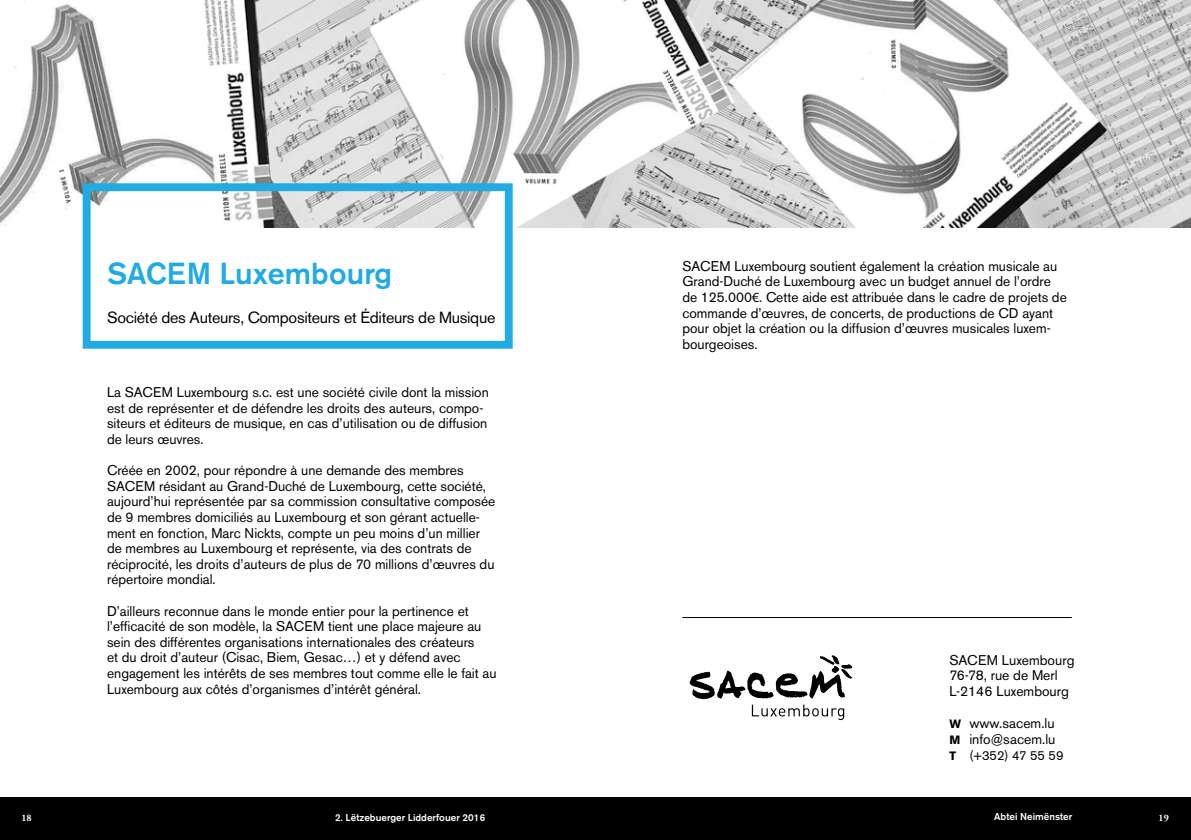
<style>
.page{position:relative;width:1191px;height:840px;background:#fff}
.page>*{position:absolute;margin:0;border:0;box-sizing:border-box;transform-origin:0 0}
.t1{font:500 30.2px "Akzidenz Grotesk BE";color:#22aae2}
.t2{font:16px "Akzidenz Grotesk BE";letter-spacing:-.02em;color:#000}
.t3{font:14px/15.6px "Akzidenz Grotesk BE";color:#000}
.t4{font:13px "Akzidenz Grotesk BE";color:#000}
.t5{font:500 9.8px "Akzidenz Grotesk BE";color:#fff}
.t6{font:700 9.8px "Adobe Garamond Pro";color:#fff}
.s1{font-family:"Myriad Pro"}
.s2{font-weight:700;font-size:12px}
</style>
<div class="page">
<div style="left:0;top:796px;width:598px;height:43px;background:#000"></div>
<div style="left:583px;top:796px;width:608px;height:43px;background:#000"></div>
<img style="left:0;top:0;width:1191px;height:227px">
<div style="left:83px;top:183px;width:430px;height:165px;border:8px solid #22aae2"></div>
<hr style="left:682px;top:616px;width:389px;height:1px;background:#000">
<svg style="left:689px;top:655px;width:163px;height:66px"></svg>
<h1 class="t1" style="left:107px;top:255px;width:286px">SACEM Luxembourg</h1>
<p class="t2" style="left:107px;top:307px;width:390px">Société des Auteurs, Compositeurs et Éditeurs de Musique</p>
<p class="t3" style="left:107px;top:384px;width:383px">La SACEM Luxembourg s.c. est une société civile dont la mission est de représenter et de défendre les droits des auteurs, compo&shy;siteurs et éditeurs de musique, en cas d’utilisation ou de diffusion de leurs œuvres.</p>
<p class="t3" style="left:107px;top:462px;width:390px">Créée en 2002, pour répondre à une demande des membres SACEM résidant au Grand-Duché de Luxembourg, cette société, aujourd’hui représentée par sa commission consultative composée de 9 membres domiciliés au Luxembourg et son gérant actuelle&shy;ment en fonction, Marc Nickts, compte un peu moins d’un millier de membres au Luxembourg et représente, via des contrats de réciprocité, les droits d’auteurs de plus de 70 millions d’œuvres du répertoire mondial.</p>
<p class="t3" style="left:107px;top:602px;width:391px">D’ailleurs reconnue dans le monde entier pour la pertinence et l’efficacité de son modèle, la SACEM tient une place majeure au sein des différentes organisations internationales des créateurs<br>et du droit d’auteur (Cisac, Biem, Gesac…) et y défend avec engagement les intérêts de ses membres tout comme elle le fait au Luxembourg aux côtés d’organismes d’intérêt général.</p>
<p class="t3" style="left:682px;top:258px;width:386px">SACEM Luxembourg soutient également la création musicale au Grand-Duché de Luxembourg avec un budget annuel de l’ordre de 125.000<span class="s1">€</span>. Cette aide est attribuée dans le cadre de projets de commande d’œuvres, de concerts, de productions de CD ayant pour objet la création ou la diffusion d’œuvres musicales luxem&shy;bourgeoises.</p>
<p class="t3" style="left:949px;top:651px;width:127px">SACEM Luxembourg<br>76-78, rue de Merl<br>L-2146 Luxembourg</p>
<p class="t3" style="left:949px;top:715px;width:108px"><span class="s2">W</span> www.sacem.lu<br><span class="s2">M</span> info@sacem.lu</p>
<p class="t4" style="left:949px;top:747px;width:116px"><span class="s2">T</span> (+352) 47 55 59</p>
<p class="t6" style="left:21px;top:812px;width:12px">18</p>
<p class="t5" style="left:335px;top:811px;width:151px">2. Lëtzebuerger Lidderfouer 2016</p>
<p class="t5" style="left:994px;top:810px;width:80px">Abtei Neimënster</p>
<p class="t6" style="left:1158px;top:812px;width:12px">19</p>
</div>
